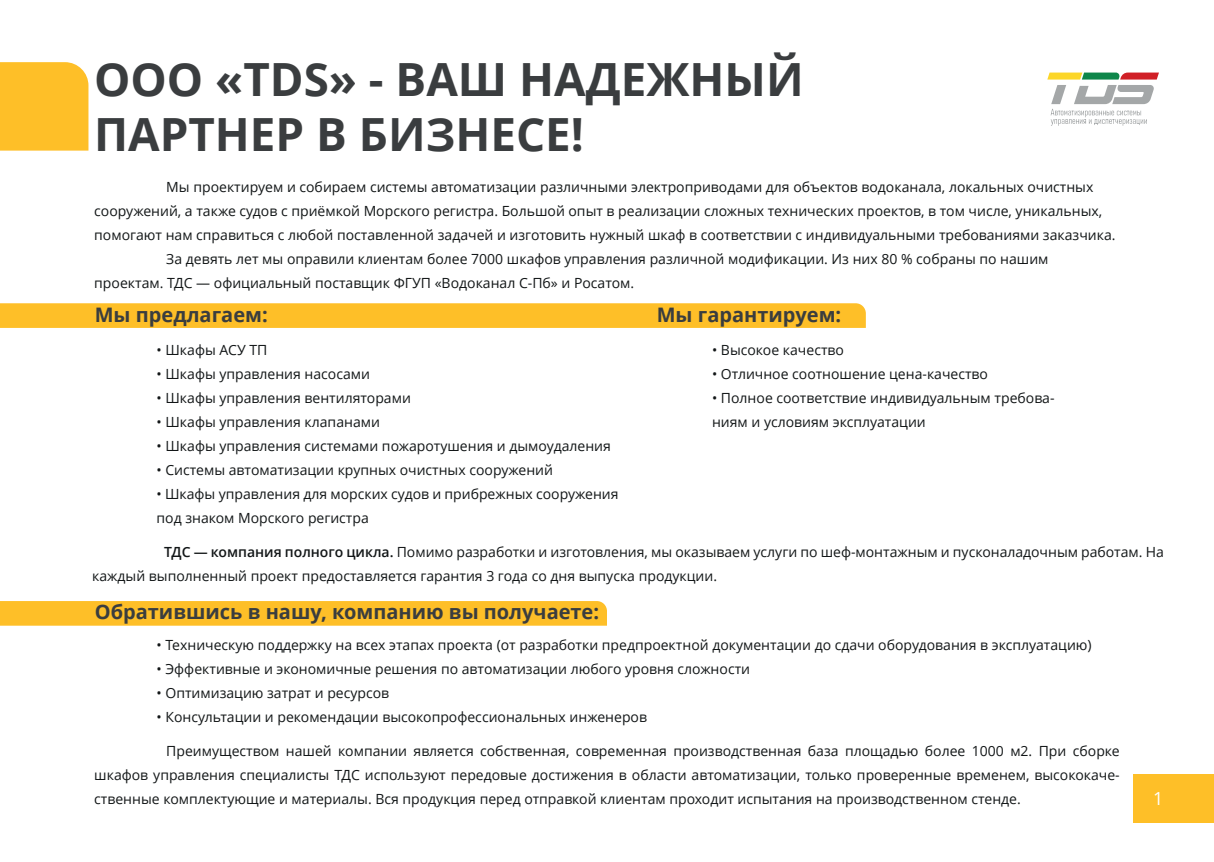
<style>
.page{position:relative;width:1214px;height:862px;background:#fff}
.page>*{position:absolute;margin:0;border:0;box-sizing:border-box;transform-origin:0 0}
.t1{font:700 45.8px/54.8px "Open Sans";color:#3a3d3f}
.t2{font:700 20px "Open Sans";color:#3a3d3f}
.t3{font:18px "Open Sans";color:#fff}
.t4{font:14px/24px "Open Sans";color:#121617}
.s1{font-weight:600}
</style>
<div class="page">
<div style="left:0;top:62px;width:88px;height:89px;background:#febf28"></div>
<div style="left:1133px;top:774px;width:80px;height:48px;background:#febf28"></div>
<svg style="left:0;top:303px;width:865px;height:25px;background:#febf2b"></svg>
<svg style="left:0;top:601px;width:607px;height:25px;background:#febf2b"></svg>
<svg style="left:1047px;top:73px;width:111px;height:53px"></svg>
<h1 class="t1" style="left:94px;top:51px;width:711px">ООО «TDS» - ВАШ НАДЕЖНЫЙ<br>ПАРТНЕР В БИЗНЕСЕ!</h1>
<p class="t4" style="left:166px;top:174px;width:928px">Мы проектируем и собираем системы автоматизации различными электроприводами для объектов водоканала, локальных очистных</p>
<p class="t4" style="left:94px;top:198px;width:1009px">сооружений, а также судов с приёмкой Морского регистра. Большой опыт в реализации сложных технических проектов, в том числе, уникальных,</p>
<p class="t4" style="left:94px;top:222px;width:1022px">помогают нам справиться с любой поставленной задачей и изготовить нужный шкаф в соответствии с индивидуальными требованиями заказчика.</p>
<p class="t4" style="left:166px;top:246px;width:883px">За девять лет мы оправили клиентам более 7000 шкафов управления различной модификации. Из них 80 % собраны по нашим</p>
<p class="t4" style="left:94px;top:270px;width:541px">проектам. ТДС — официальный поставщик ФГУП «Водоканал С-Пб» и Росатом.</p>
<h2 class="t2" style="left:95px;top:301px;width:174px">Мы предлагаем:</h2>
<p class="t4" style="left:156px;top:338px;width:112px">• Шкафы АСУ ТП</p>
<p class="t4" style="left:156px;top:361px;width:215px">• Шкафы управления насосами</p>
<p class="t4" style="left:156px;top:385px;width:256px">• Шкафы управления вентиляторами</p>
<p class="t4" style="left:156px;top:409px;width:225px">• Шкафы управления клапанами</p>
<p class="t4" style="left:156px;top:433px;width:456px">• Шкафы управления системами пожаротушения и дымоудаления</p>
<p class="t4" style="left:156px;top:457px;width:398px">• Системы автоматизации крупных очистных сооружений</p>
<p class="t4" style="left:156px;top:481px;width:463px">• Шкафы управления для морских судов и прибрежных сооружения под знаком Морского регистра</p>
<h2 class="t2" style="left:656px;top:301px;width:186px">Мы гарантируем:</h2>
<p class="t4" style="left:712px;top:337px;width:133px">• Высокое качество</p>
<p class="t4" style="left:712px;top:361px;width:277px">• Отличное соотношение цена-качество</p>
<p class="t4" style="left:712px;top:385px;width:344px">• Полное соответствие индивидуальным требова&shy;ниям и условиям эксплуатации</p>
<p class="t4" style="left:92px;top:540px;width:1072px;text-indent:72px"><span class="s1">ТДС — компания полного цикла.</span> Помимо разработки и изготовления, мы оказываем услуги по шеф-монтажным и пусконаладочным работам. На каждый выполненный проект предоставляется гарантия 3 года со дня выпуска продукции.</p>
<h2 class="t2" style="left:95px;top:597px;width:505px">Обратившись в нашу, компанию вы получаете:</h2>
<p class="t4" style="left:156px;top:633px;width:936px">• Техническую поддержку на всех этапах проекта (от разработки предпроектной документации до сдачи оборудования в эксплуатацию)</p>
<p class="t4" style="left:156px;top:657px;width:595px">• Эффективные и экономичные решения по автоматизации любого уровня сложности</p>
<p class="t4" style="left:156px;top:681px;width:234px">• Оптимизацию затрат и ресурсов</p>
<p class="t4" style="left:156px;top:705px;width:492px">• Консультации и рекомендации высокопрофессиональных инженеров</p>
<p class="t4" style="left:94px;top:739px;width:1026px;text-align:justify;text-indent:72px">Преимуществом нашей компании является собственная, современная производственная база площадью более 1000 м2. При сборке шкафов управления специалисты ТДС используют передовые достижения в области автоматизации, только проверенные временем, высококаче&shy;ственные комплектующие и материалы. Вся продукция перед отправкой клиентам проходит испытания на производственном стенде.</p>
<p class="t3" style="left:1152px;top:788px;width:12px">1</p>
</div>
